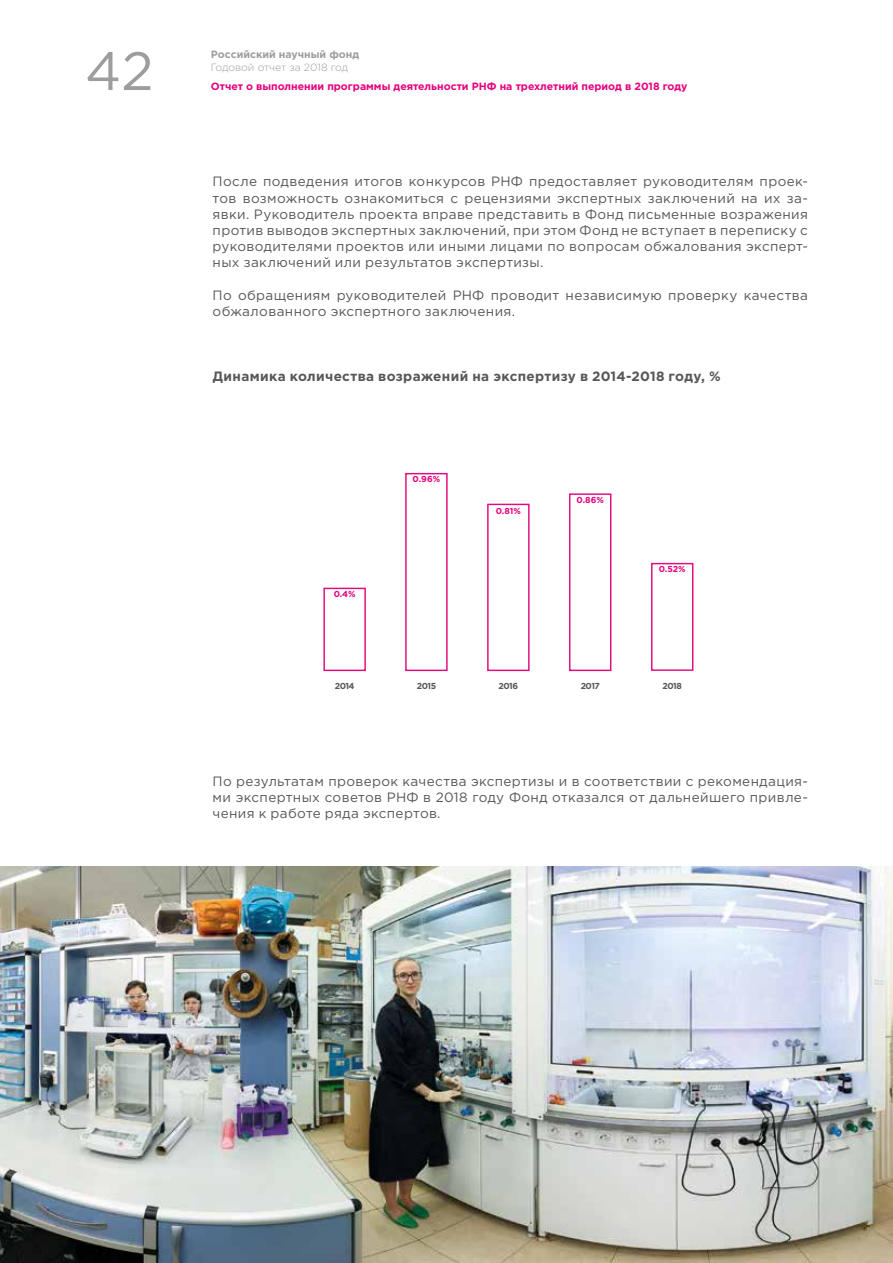
<style>
.page{position:relative;width:893px;height:1263px;background:#fff}
.page>*{position:absolute;margin:0;border:0;box-sizing:border-box;transform-origin:0 0}
.t1{font:54px "Gotham Pro";color:#9d9d9c}
.t2{font:13.5px/16.2px "Gotham Pro";letter-spacing:.025em;color:#575756;text-align:justify}
.t3{font:700 13.5px "Gotham Pro";letter-spacing:.025em;color:#575756}
.t4{font:700 10.5px "Gotham Pro";color:#e6007d}
.t5{font:700 10.5px "Gotham Pro";color:#9d9d9c}
.t6{font:300 10.5px "Gotham Pro";color:#9d9d9c}
.t7{font:700 8.7px "Gotham Pro";color:#e6007d}
.t8{font:700 8.7px "Gotham Pro";letter-spacing:-.05em;color:#575756}
</style>
<div class="page">
<div style="left:323px;top:588px;width:43px;height:83px;border:1px solid #e4087d"></div>
<div style="left:405px;top:473px;width:43px;height:198px;border:1px solid #e4087d"></div>
<div style="left:487px;top:504px;width:43px;height:167px;border:1px solid #e4087d"></div>
<div style="left:651px;top:563px;width:42px;height:108px;border:1px solid #e4087d"></div>
<div style="left:569px;top:493px;width:42px;height:178px;border:1px solid #e4087d"></div>
<img style="left:0;top:867px;width:893px;height:396px">
<h1 class="t1" style="left:85px;top:41px;width:70px">42</h1>
<p class="t5" style="left:211px;top:48px;width:150px">Российский научный фонд</p>
<p class="t6" style="left:211px;top:61px;width:139px">Годовой отчет за 2018 год</p>
<p class="t4" style="left:211px;top:81px;width:478px">Отчет о выполнении программы деятельности РНФ на трехлетний период в 2018 году</p>
<p class="t2" style="left:213px;top:173px;width:597px">После подведения итогов конкурсов РНФ предоставляет руководителям проек&shy;тов возможность ознакомиться с рецензиями экспертных заключений на их за&shy;явки. Руководитель проекта вправе представить в Фонд письменные возражения против выводов экспертных заключений, при этом Фонд не вступает в переписку с руководителями проектов или иными лицами по вопросам обжалования эксперт&shy;ных заключений или результатов экспертизы.</p>
<p class="t2" style="left:213px;top:287px;width:597px">По обращениям руководителей РНФ проводит независимую проверку качества обжалованного экспертного заключения.</p>
<p class="t3" style="left:213px;top:368px;width:509px">Динамика количества возражений на экспертизу в 2014-2018 году, %</p>
<p class="t7" style="left:334px;top:589px;width:24px">0.4%</p>
<p class="t7" style="left:413px;top:474px;width:29px">0.96%</p>
<p class="t7" style="left:496px;top:505px;width:27px">0.81%</p>
<p class="t7" style="left:577px;top:495px;width:29px">0.86%</p>
<p class="t7" style="left:659px;top:564px;width:28px">0.52%</p>
<p class="t8" style="left:335px;top:681px;width:21px">2014</p>
<p class="t8" style="left:417px;top:681px;width:21px">2015</p>
<p class="t8" style="left:498px;top:681px;width:21px">2016</p>
<p class="t8" style="left:581px;top:681px;width:21px">2017</p>
<p class="t8" style="left:662px;top:681px;width:21px">2018</p>
<p class="t2" style="left:213px;top:773px;width:597px">По результатам проверок качества экспертизы и в соответствии с рекомендация&shy;ми экспертных советов РНФ в 2018 году Фонд отказался от дальнейшего привле&shy;чения к работе ряда экспертов.</p>
</div>
